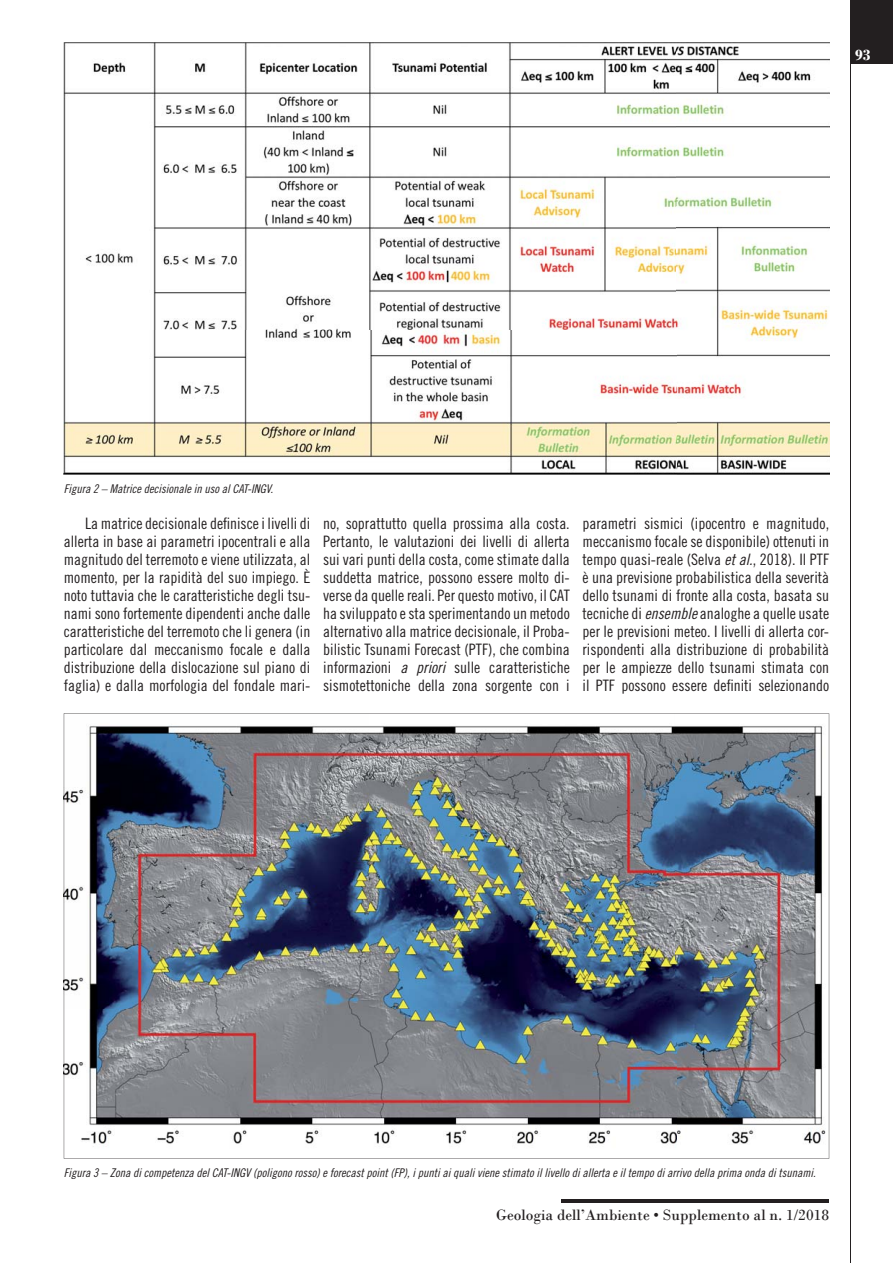
<style>
.page{position:relative;width:893px;height:1263px;background:#fff}
.page>*{position:absolute;margin:0;border:0;box-sizing:border-box;transform-origin:0 0}
.t1{font:15.75px/18px "Trade Gothic LT Std Cn 18";color:#231f20;text-align:justify}
.t2{font:15.75px "Bodoni";color:#231f20}
.t3{font:700 15.75px "Bodoni";color:#fff}
.t4{font:12px "Trade Gothic LT Std Cn 18 Obl";color:#231f20}
.s1{font-family:"Trade Gothic LT Std Cn 18 Obl"}
</style>
<div class="page">
<hr style="left:561px;top:1199px;width:268px;height:3px;background:#231f20">
<hr style="left:850px;top:0;width:1px;height:1263px;background:#231f20">
<div style="left:850px;top:0;width:43px;height:64px;background:#231f20"></div>
<img style="left:64px;top:43px;width:765px;height:431px">
<img style="left:64px;top:713px;width:765px;height:446px">
<p class="t3" style="left:855px;top:45px;width:17px">93</p>
<p class="t4" style="left:64px;top:484px;width:211px">Figura 2 – Matrice decisionale in uso al CAT-INGV.</p>
<p class="t1" style="left:64px;top:516px;width:248px;text-indent:21px">La matrice decisionale definisce i livelli di allerta in base ai parametri ipocentrali e alla magnitudo del terremoto e viene utilizzata, al momento, per la rapidità del suo impiego. È noto tuttavia che le caratteristiche degli tsu&shy;nami sono fortemente dipendenti anche dalle caratteristiche del terremoto che li genera (in particolare dal meccanismo focale e dalla distribuzione della dislocazione sul piano di faglia) e dalla morfologia del fondale mari-</p>
<p class="t1" style="left:323px;top:516px;width:248px">no, soprattutto quella prossima alla costa.<br>Pertanto, le valutazioni dei livelli di allerta sui vari punti della costa, come stimate dalla suddetta matrice, possono essere molto di&shy;verse da quelle reali. Per questo motivo, il CAT ha sviluppato e sta sperimentando un metodo alternativo alla matrice decisionale, il Proba&shy;bilistic Tsunami Forecast (PTF), che combina informazioni <span class="s1">a priori</span> sulle caratteristiche sismotettoniche della zona sorgente con i</p>
<p class="t1" style="left:583px;top:516px;width:248px">parametri sismici (ipocentro e magnitudo, meccanismo focale se disponibile) ottenuti in tempo quasi-reale (Selva <span class="s1">et al.</span>, 2018). Il PTF è una previsione probabilistica della severità dello tsunami di fronte alla costa, basata su tecniche di <span class="s1">ensemble</span> analoghe a quelle usate per le previsioni meteo. I livelli di allerta cor&shy;rispondenti alla distribuzione di probabilità per le ampiezze dello tsunami stimata con il PTF possono essere definiti selezionando</p>
<p class="t4" style="left:64px;top:1168px;width:753px">Figura 3 – Zona di competenza del CAT-INGV (poligono rosso) e forecast point (FP), i punti ai quali viene stimato il livello di allerta e il tempo di arrivo della prima onda di tsunami.</p>
<p class="t2" style="left:496px;top:1206px;width:335px">Geologia dell’Ambiente • Supplemento al n. 1/2018</p>
</div>
